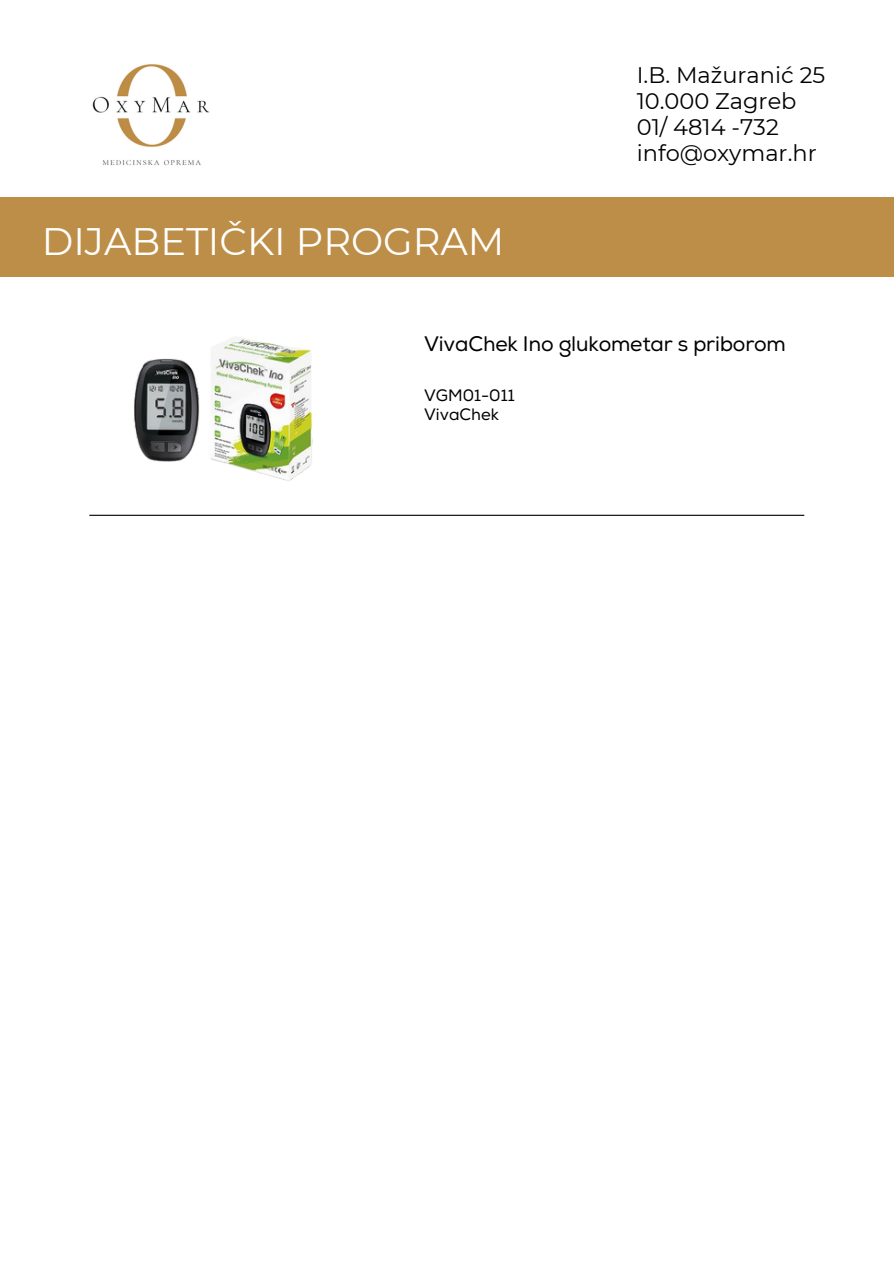
<style>
.page{position:relative;width:894px;height:1264px;background:#fff}
.page>*{position:absolute;margin:0;border:0;box-sizing:border-box;transform-origin:0 0}
.t1{font:38.25px "Montserrat";color:#fff}
.t2{font:22.5px/25.8px "Montserrat";color:#000}
.t3{font:21px "Nexa";letter-spacing:-.01em;color:#000}
.t4{font:16.5px "Nexa";color:#000}
</style>
<div class="page">
<img style="left:92px;top:64px;width:118px;height:102px">
<div style="left:0;top:198px;width:893px;height:79px;background:#bd8e48"></div>
<hr style="left:89px;top:514px;width:715px;height:2px;background:#000">
<img style="left:134px;top:337px;width:179px;height:144px">
<p class="t1" style="left:42px;top:218px;width:464px">DIJABETIČKI PROGRAM</p>
<h1 class="t2" style="left:636px;top:62px;width:190px">I.B. Mažuranić 25<br>10.000 Zagreb<br>01/ 4814 -732 info@oxymar.hr</h1>
<p class="t3" style="left:424px;top:332px;width:363px">VivaChek Ino glukometar s priborom</p>
<p class="t4" style="left:424px;top:385px;width:92px">VGM01-011</p>
<h2 class="t4" style="left:424px;top:405px;width:76px">VivaChek</h2>
</div>
